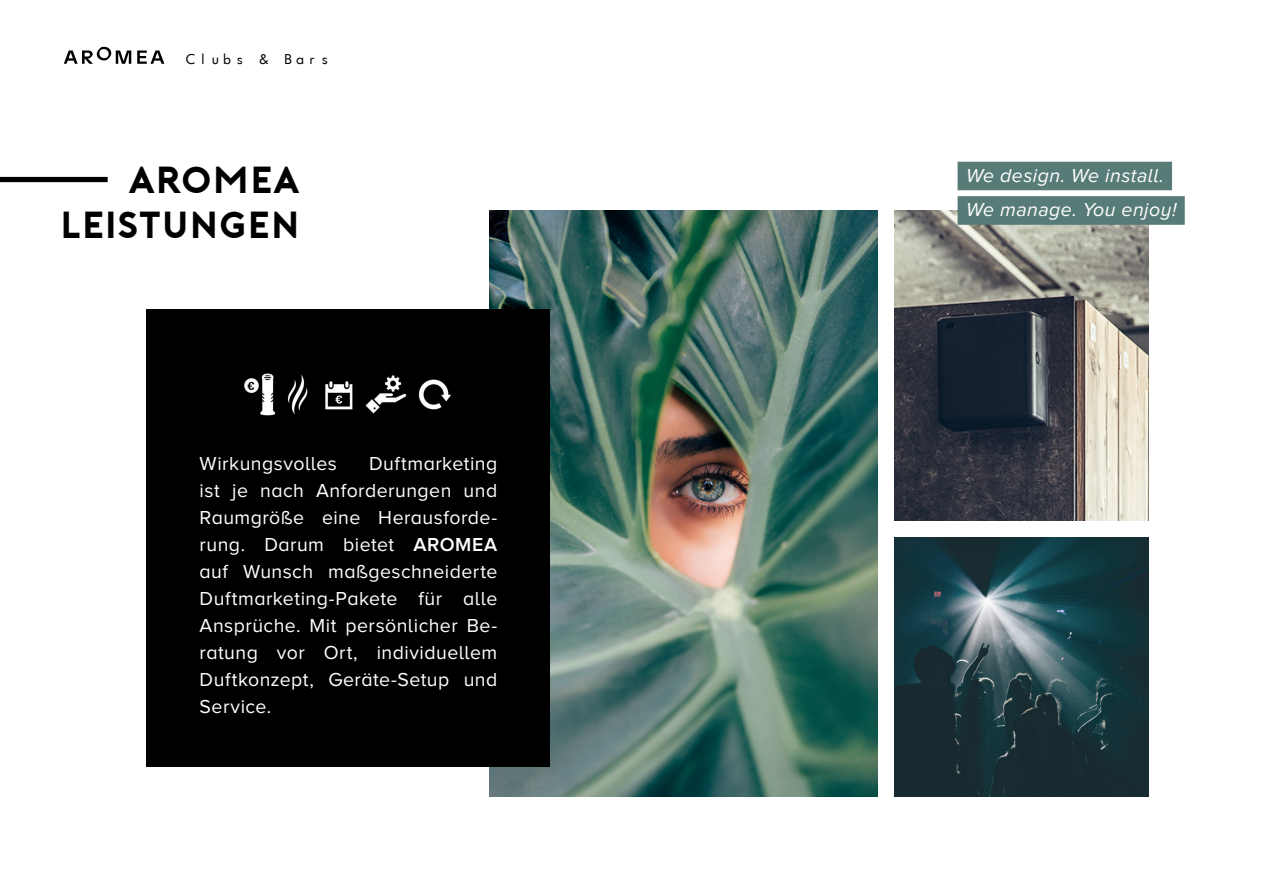
<style>
.page{position:relative;width:1263px;height:893px;background:#fff}
.page>*{position:absolute;margin:0;border:0;box-sizing:border-box;transform-origin:0 0}
.t1{font:37.5px/45px "Porter Bold DEMO";color:#000;text-align:right}
.t2{font:19.5px/27px "Proxima Nova A";letter-spacing:.025em;color:#fff;text-align:justify}
.t3{font:italic 19.5px/34.5px "Proxima Nova A";letter-spacing:.025em;color:#fff}
.t4{font:13.5px "Futurist Fixed Width";letter-spacing:-.1em;color:#000}
.s1{font-weight:600}
</style>
<div class="page">
<svg style="left:64px;top:47px;width:67px;height:17px"></svg>
<svg style="left:137px;top:51px;width:27px;height:13px"></svg>
<img style="left:490px;top:210px;width:387px;height:587px">
<img style="left:894px;top:210px;width:255px;height:311px">
<img style="left:894px;top:538px;width:255px;height:259px">
<div style="left:957px;top:162px;width:215px;height:28px;background:#577b77"></div>
<div style="left:957px;top:196px;width:228px;height:29px;background:#577b77"></div>
<div style="left:0;top:177px;width:108px;height:5px;background:#000"></div>
<div style="left:146px;top:309px;width:404px;height:457px;background:#000"></div>
<img style="left:244px;top:373px;width:207px;height:43px">
<p class="t4" style="left:184px;top:50px;width:149px">Clubs &amp; Bars</p>
<h1 class="t1" style="left:60px;top:155px;width:242px">AROMEA<br>LEISTUNGEN</h1>
<p class="t3" style="left:966px;top:158px;width:212px">We design. We install.<br>We manage. You enjoy!</p>
<p class="t2" style="left:200px;top:450px;width:299px;text-indent:169px">Duftmarketing ist je nach Anforderungen und Raumgröße eine Herausforde&shy;rung. Darum bietet <span class="s1">AROMEA </span>auf Wunsch maßgeschneiderte Duftmarketing-Pakete für alle Ansprüche. Mit persönlicher Be&shy;ratung vor Ort, individuellem Duftkonzept, Geräte-Setup und Service.</p>
<p class="t2" style="left:200px;top:450px;width:139px">Wirkungsvolles</p>
</div>
